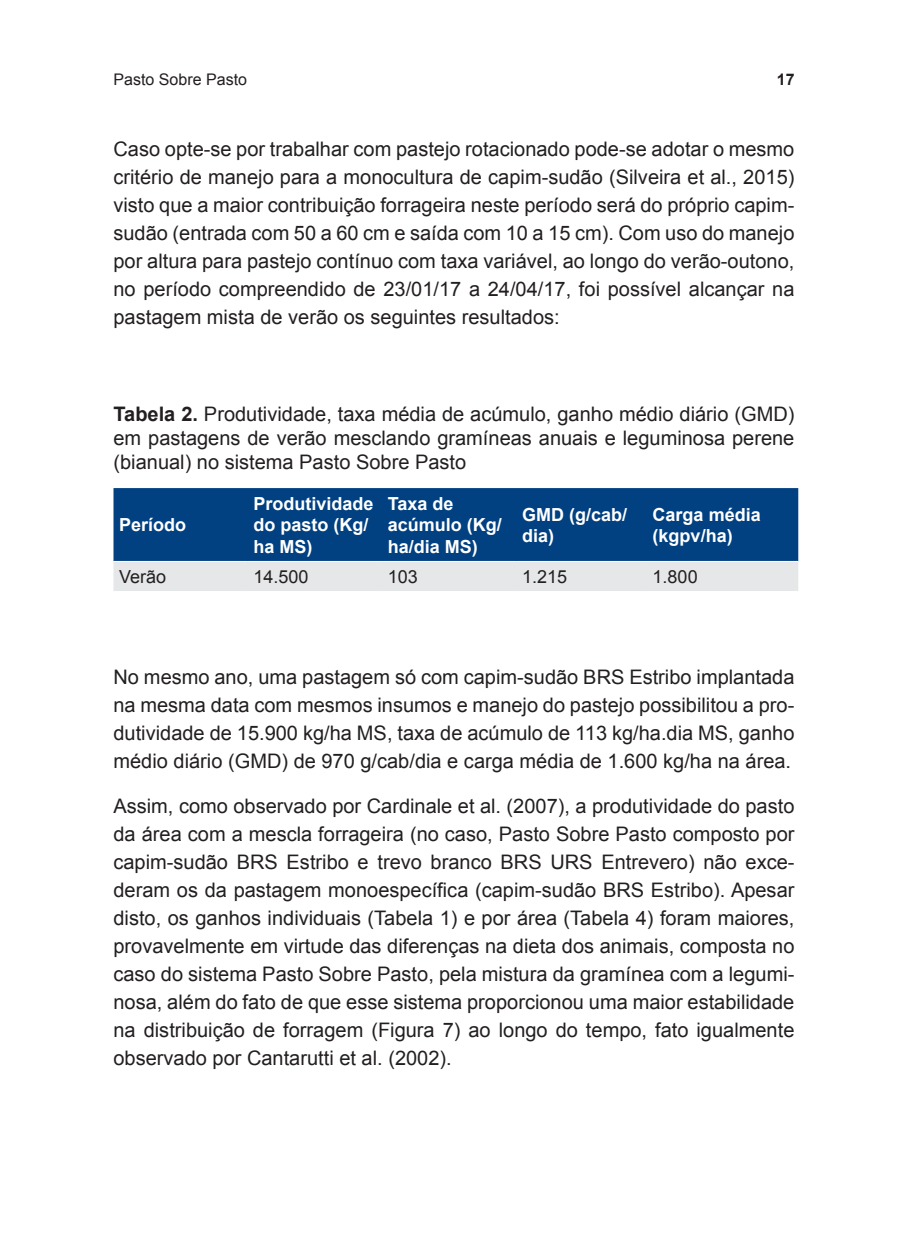
<style>
.page{position:relative;width:908px;height:1248px;background:#fff}
.page>*{position:absolute;margin:0;border:0;box-sizing:border-box;transform-origin:0 0}
.t1{font:20px/28px "Arial";color:#231f20;text-align:justify}
.t2{font:700 18px/21.6px "Arial";color:#fff}
.t3{font:18px "Arial";color:#231f20}
.t4{font:16px "Arial";color:#231f20}
.t5{font:700 16px "Arial";color:#231f20}
.s1{font-weight:700}
</style>
<div class="page">
<div style="left:113px;top:488px;width:684px;height:73px;background:#014081"></div>
<div style="left:113px;top:562px;width:684px;height:29px;background:#e6e7e9"></div>
<p class="t4" style="left:113px;top:68px;width:135px">Pasto Sobre Pasto</p>
<p class="t5" style="left:776px;top:68px;width:19px">17</p>
<p class="t1" style="left:113px;top:135px;width:682px">Caso opte-se por trabalhar com pastejo rotacionado pode-se adotar o mesmo critério de manejo para a monocultura de capim-sudão (Silveira et al., 2015) visto que a maior contribuição forrageira neste período será do próprio capim&shy;sudão (entrada com 50 a 60 cm e saída com 10 a 15 cm). Com uso do manejo por altura para pastejo contínuo com taxa variável, ao longo do verão-outono, no período compreendido de 23/01/17 a 24/04/17, foi possível alcançar na pastagem mista de verão os seguintes resultados:</p>
<p class="t1" style="left:113px;top:401px;width:682px;line-height:24px"><span class="s1">Tabela 2.</span> Produtividade, taxa média de acúmulo, ganho médio diário (GMD) em pastagens de verão mesclando gramíneas anuais e leguminosa perene (bianual) no sistema Pasto Sobre Pasto</p>
<p class="t2" style="left:119px;top:514px;width:69px">Período</p>
<p class="t2" style="left:253px;top:492px;width:122px">Produtividade do pasto (Kg/ ha MS)</p>
<p class="t2" style="left:387px;top:492px;width:116px">Taxa de acúmulo (Kg/ ha/dia MS)</p>
<p class="t2" style="left:522px;top:503px;width:107px">GMD (g/cab/ dia)</p>
<p class="t2" style="left:652px;top:503px;width:110px">Carga média (kgpv/ha)</p>
<p class="t3" style="left:119px;top:564px;width:49px">Verão</p>
<p class="t3" style="left:253px;top:564px;width:57px">14.500</p>
<p class="t3" style="left:387px;top:564px;width:32px">103</p>
<p class="t3" style="left:522px;top:564px;width:47px">1.215</p>
<p class="t3" style="left:652px;top:564px;width:47px">1.800</p>
<p class="t1" style="left:113px;top:662px;width:682px">No mesmo ano, uma pastagem só com capim-sudão BRS Estribo implantada na mesma data com mesmos insumos e manejo do pastejo possibilitou a pro&shy;dutividade de 15.900 kg/ha MS, taxa de acúmulo de 113 kg/ha.dia MS, ganho médio diário (GMD) de 970 g/cab/dia e carga média de 1.600 kg/ha na área.</p>
<p class="t1" style="left:113px;top:791px;width:682px">Assim, como observado por Cardinale et al. (2007), a produtividade do pasto da área com a mescla forrageira (no caso, Pasto Sobre Pasto composto por capim-sudão BRS Estribo e trevo branco BRS URS Entrevero) não exce&shy;deram os da pastagem monoespecífica (capim-sudão BRS Estribo). Apesar disto, os ganhos individuais (Tabela 1) e por área (Tabela 4) foram maiores, provavelmente em virtude das diferenças na dieta dos animais, composta no caso do sistema Pasto Sobre Pasto, pela mistura da gramínea com a legumi&shy;nosa, além do fato de que esse sistema proporcionou uma maior estabilidade na distribuição de forragem (Figura 7) ao longo do tempo, fato igualmente observado por Cantarutti et al. (2002).</p>
</div>
